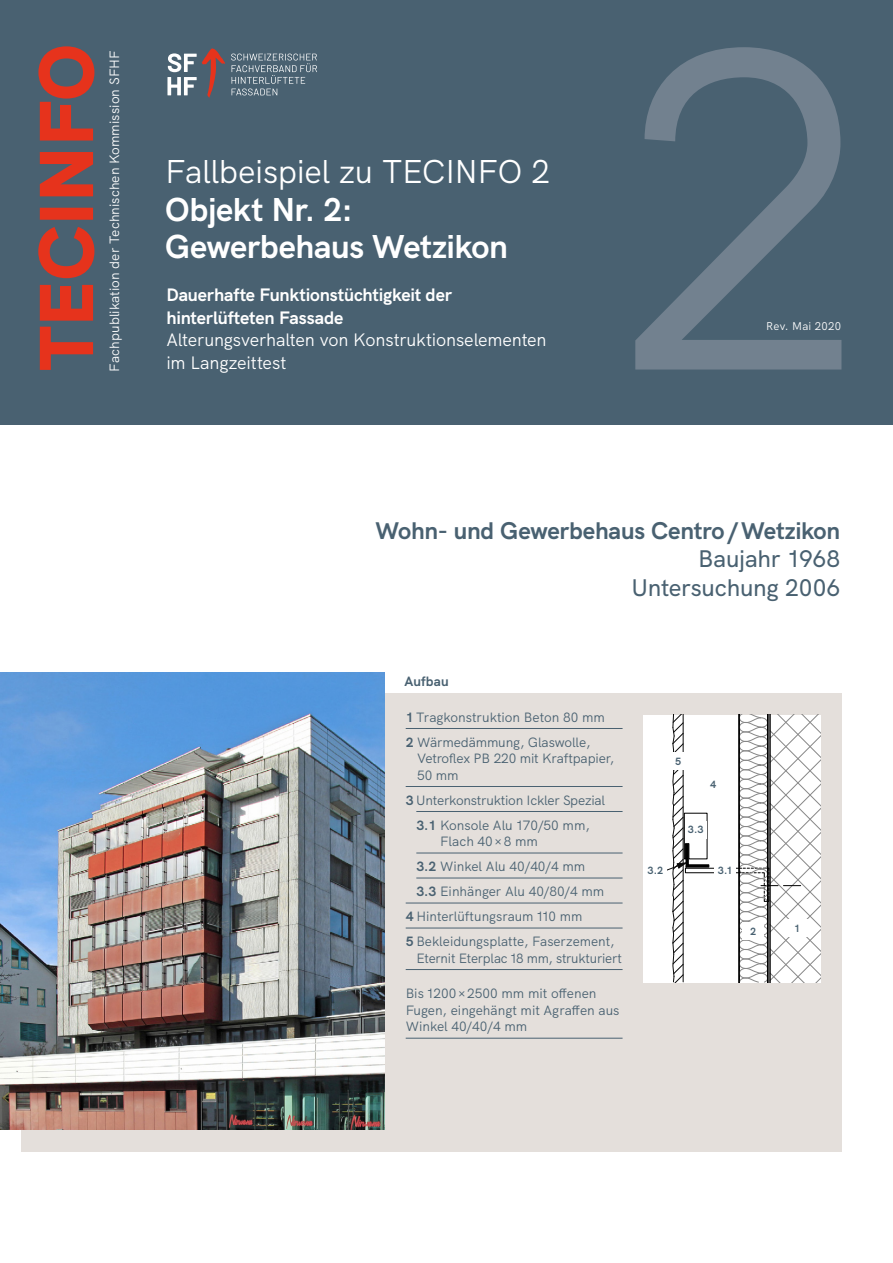
<style>
.page{position:relative;width:893px;height:1263px;background:#fff}
.page>*{position:absolute;margin:0;border:0;box-sizing:border-box;transform-origin:0 0}
.T1_-_Titelseite_Head{font:700 33px/37.5px "HK Grotesk";letter-spacing:-.015em;color:#fff}
._2___Subline{font:700 24px "HK Grotesk";letter-spacing:-.01em;color:#496171}
._2___Subline-2{font:500 24px "HK Grotesk";letter-spacing:-.01em;color:#496171}
.T2___Titelseite_Subl{font:18px/22.5px "HK Grotesk";letter-spacing:-.01em;color:#fff}
.T2___Titelseite_Subl-2{font:700 18px/22.5px "HK Grotesk";letter-spacing:-.01em;color:#fff}
._5a_-_Tabellentext{font:13.5px/16.5px "HK Grotesk";letter-spacing:-.005em;color:#496171}
.T3___Infotexte{font:13.5px "HK Grotesk";letter-spacing:.005em;color:#fff}
._3a___Lauftext_klein{font:700 13.5px "HK Grotesk";letter-spacing:.01em;color:#496171}
._7_-_Bildlegenden{font:11.25px "HK Grotesk";letter-spacing:.025em;color:#fff}
._5e___Nummerierung_G{font:700 10.5px "HK Grotesk";color:#496171}
.s1{font-weight:400}
.s2{font-weight:700}
</style>
<div class="page">
<div style="left:21px;top:693px;width:821px;height:459px;background:#e4dfdb"></div>
<img style="left:0;top:672px;width:384px;height:457px">
<div style="left:643px;top:715px;width:13px;height:267px;background:#fff"></div>
<svg style="left:656px;top:715px;width:165px;height:268px;background:#ececec"></svg>
<hr style="left:738px;top:715px;width:2px;height:267px;background:#000">
<hr style="left:767px;top:715px;width:1px;height:267px;background:#000">
<div style="left:715px;top:861px;width:21px;height:17px;background:#fff"></div>
<div style="left:685px;top:821px;width:21px;height:17px;background:#fff"></div>
<div style="left:644px;top:862px;width:23px;height:17px;background:#fff"></div>
<div style="left:666px;top:753px;width:24px;height:17px;background:#fff"></div>
<div style="left:787px;top:919px;width:21px;height:17px;background:#fff"></div>
<div style="left:742px;top:922px;width:22px;height:18px;background:#fff"></div>
<div style="left:0;top:0;width:893px;height:425px;background:#496171"></div>
<svg style="left:38px;top:46px;width:56px;height:324px"></svg>
<svg style="left:231px;top:54px;width:86px;height:41px"></svg>
<svg style="left:167px;top:48px;width:58px;height:50px"></svg>
<svg style="left:635px;top:47px;width:206px;height:322px"></svg>
<hr style="left:406px;top:728px;width:217px;height:1px;background:#496171">
<hr style="left:406px;top:786px;width:217px;height:1px;background:#496171">
<hr style="left:416px;top:811px;width:207px;height:1px;background:#496171">
<hr style="left:416px;top:853px;width:207px;height:1px;background:#496171">
<hr style="left:416px;top:878px;width:207px;height:1px;background:#496171">
<hr style="left:406px;top:903px;width:217px;height:1px;background:#496171">
<hr style="left:406px;top:928px;width:217px;height:1px;background:#496171">
<hr style="left:406px;top:969px;width:217px;height:1px;background:#496171">
<hr style="left:406px;top:1038px;width:217px;height:1px;background:#496171">
<p class="T3___Infotexte" style="left:104px;top:371px;width:322px;rotate:-90deg">Fachpublikation der Technischen Kommission SFHF</p>
<p class="T1_-_Titelseite_Head" style="left:165px;top:150px;width:386px"><span class="s1">Fallbeispiel zu TECINFO 2<br></span>Objekt Nr. 2:<br>Gewerbehaus Wetzikon</p>
<p class="T2___Titelseite_Subl-2" style="left:166px;top:282px;width:287px">Dauerhafte Funktionstüchtigkeit der hinterlüfteten Fassade</p>
<p class="T2___Titelseite_Subl" style="left:166px;top:327px;width:382px">Alterungsverhalten von Konstruktionselementen im Langzeittest</p>
<p class="_7_-_Bildlegenden" style="left:766px;top:317px;width:77px">Rev. Mai 2020</p>
<p class="_2___Subline" style="left:375px;top:512px;width:466px">Wohn- und Gewerbehaus Centro/Wetzikon</p>
<p class="_2___Subline-2" style="left:698px;top:540px;width:143px">Baujahr 1968</p>
<p class="_2___Subline-2" style="left:631px;top:569px;width:210px">Untersuchung 2006</p>
<p class="_3a___Lauftext_klein" style="left:404px;top:670px;width:46px">Aufbau</p>
<p class="_5a_-_Tabellentext" style="left:406px;top:708px;width:201px"><span class="s2">1</span> Tragkonstruktion Beton 80 mm</p>
<p class="_5a_-_Tabellentext" style="left:417px;top:733px;width:199px;text-indent:-12px"><span class="s2">2</span> Wärmedämmung, Glaswolle,<br>Vetroflex PB 220 mit Kraftpapier,<br>50 mm</p>
<p class="_5a_-_Tabellentext" style="left:406px;top:791px;width:201px"><span class="s2">3</span> Unterkonstruktion Ickler Spezial</p>
<p class="_5a_-_Tabellentext" style="left:440px;top:816px;width:151px;text-indent:-24px"><span class="s2">3.1</span> Konsole Alu 170/50 mm,<br>Flach 40×8 mm</p>
<p class="_5a_-_Tabellentext" style="left:416px;top:857px;width:170px"><span class="s2">3.2</span> Winkel Alu 40/40/4 mm</p>
<p class="_5a_-_Tabellentext" style="left:416px;top:882px;width:189px"><span class="s2">3.3</span> Einhänger Alu 40/80/4 mm</p>
<p class="_5a_-_Tabellentext" style="left:406px;top:907px;width:178px"><span class="s2">4</span> Hinterlüftungsraum 110 mm</p>
<p class="_5a_-_Tabellentext" style="left:416px;top:932px;width:207px;text-indent:-11px"><span class="s2">5</span> Bekleidungsplatte, Faserzement,<br>Eternit Eterplac 18 mm, strukturiert</p>
<p class="_5a_-_Tabellentext" style="left:406px;top:984px;width:215px">Bis 1200×2500 mm mit offenen<br>Fugen, eingehängt mit Agraffen aus<br>Winkel 40/40/4 mm</p>
<p class="_5e___Nummerierung_G" style="left:675px;top:753px;width:8px">5</p>
<p class="_5e___Nummerierung_G" style="left:710px;top:776px;width:8px">4</p>
<p class="_5e___Nummerierung_G" style="left:648px;top:862px;width:17px">3.2</p>
<p class="_5e___Nummerierung_G" style="left:688px;top:822px;width:17px">3.3</p>
<p class="_5e___Nummerierung_G" style="left:718px;top:862px;width:16px">3.1</p>
<p class="_5e___Nummerierung_G" style="left:750px;top:923px;width:8px">2</p>
<p class="_5e___Nummerierung_G" style="left:794px;top:920px;width:8px">1</p>
</div>
